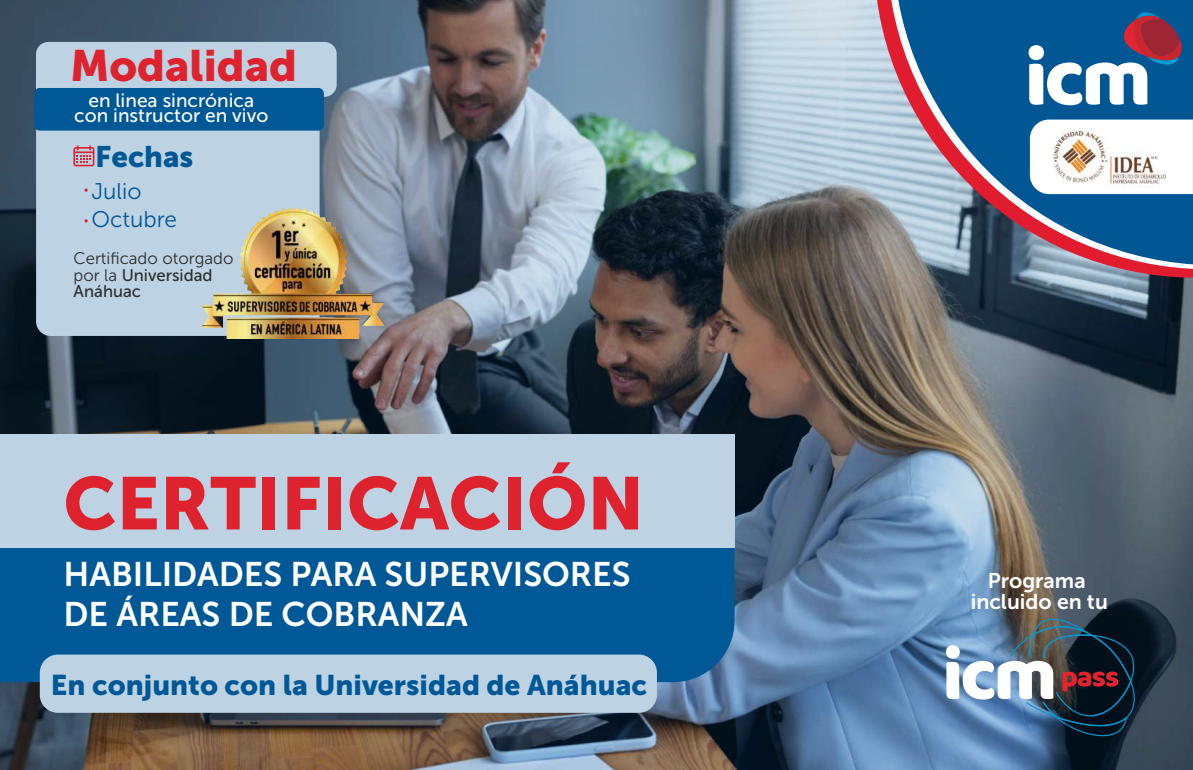
<style>
.page{position:relative;width:1193px;height:770px;background:#fff}
.page>*{position:absolute;margin:0;border:0;box-sizing:border-box;transform-origin:0 0}
.t1{font:73.65px "Museo Sans 900";color:#df232e}
.t2{font:43.65px "Museo Sans 900";color:#df232e}
.t3{font:33.9px/40.8px "Museo Sans 700";color:#fff}
.t4{font:29.55px "Museo Sans 900";color:#015896}
.t5{font:28.35px "Museo Sans 900";color:#015896}
.t6{font:22.65px/28.5px "Museo Sans 300";color:#015896}
.t7{font:21.3px/21px "Museo Sans 700";color:#fff;text-align:center}
.t8{font:19.2px/15.5px "Museo Sans 500";color:#fdfdfc;text-align:center}
.t9{font:16.8px/16.2px "Museo Sans 500";color:#2d2d2d}
.t10{font:16.8px "Museo Sans 300";color:#2d2d2d}
.s1{font-family:"Museo Sans 300"}
</style>
<div class="page">
<img style="left:0;top:0;width:1192px;height:770px">
<svg style="left:829px;top:0;width:363px;height:322px"></svg>
<svg style="left:842px;top:0;width:350px;height:314px"></svg>
<svg style="left:848px;top:0;width:344px;height:310px"></svg>
<svg style="left:1028px;top:10px;width:156px;height:95px"></svg>
<svg style="left:945px;top:614px;width:195px;height:122px"></svg>
<div style="left:0;top:547px;width:734px;height:135px;background:#015896"></div>
<div style="left:40px;top:654px;width:617px;height:58px;background:#bdd3e4;border-radius:18px"></div>
<div style="left:0;top:434px;width:734px;height:113px;background:#bdd3e4"></div>
<div style="left:36px;top:130px;width:283px;height:206px;background:#bdd3e4"></div>
<div style="left:36px;top:42px;width:301px;height:55px;background:#bdd3e4"></div>
<div style="left:34px;top:88px;width:290px;height:43px;background:#015896;border-radius:5px"></div>
<svg style="left:73px;top:145px;width:21px;height:21px"></svg>
<img style="left:201px;top:207px;width:184px;height:121px">
<img style="left:226px;top:317px;width:133px;height:22px">
<svg style="left:84px;top:188px;width:4px;height:4px"></svg>
<svg style="left:84px;top:219px;width:4px;height:3px"></svg>
<svg style="left:1029px;top:119px;width:163px;height:75px"></svg>
<img style="left:1051px;top:124px;width:119px;height:67px">
<p class="t2" style="left:70px;top:41px;width:228px">Modalidad</p>
<p class="t8" style="left:74px;top:92px;width:195px">en linea sincrónica con instructor en vivo</p>
<p class="t4" style="left:95px;top:140px;width:100px">Fechas</p>
<p class="t6" style="left:91px;top:177px;width:87px">Julio<br>Octubre</p>
<p class="t10" style="left:74px;top:249px;width:161px">Certificado otorgado</p>
<p class="t9" style="left:74px;top:267px;width:141px"><span class="s1">por la</span> Universidad<br>Anáhuac</p>
<h1 class="t1" style="left:63px;top:462px;width:582px">CERTIFICACIÓN</h1>
<p class="t3" style="left:63px;top:553px;width:568px">HABILIDADES PARA SUPERVISORES<br>DE ÁREAS DE COBRANZA</p>
<p class="t5" style="left:51px;top:668px;width:598px">En conjunto con la Universidad de Anáhuac</p>
<p class="t7" style="left:970px;top:570px;width:139px">Programa incluido en tu</p>
</div>
